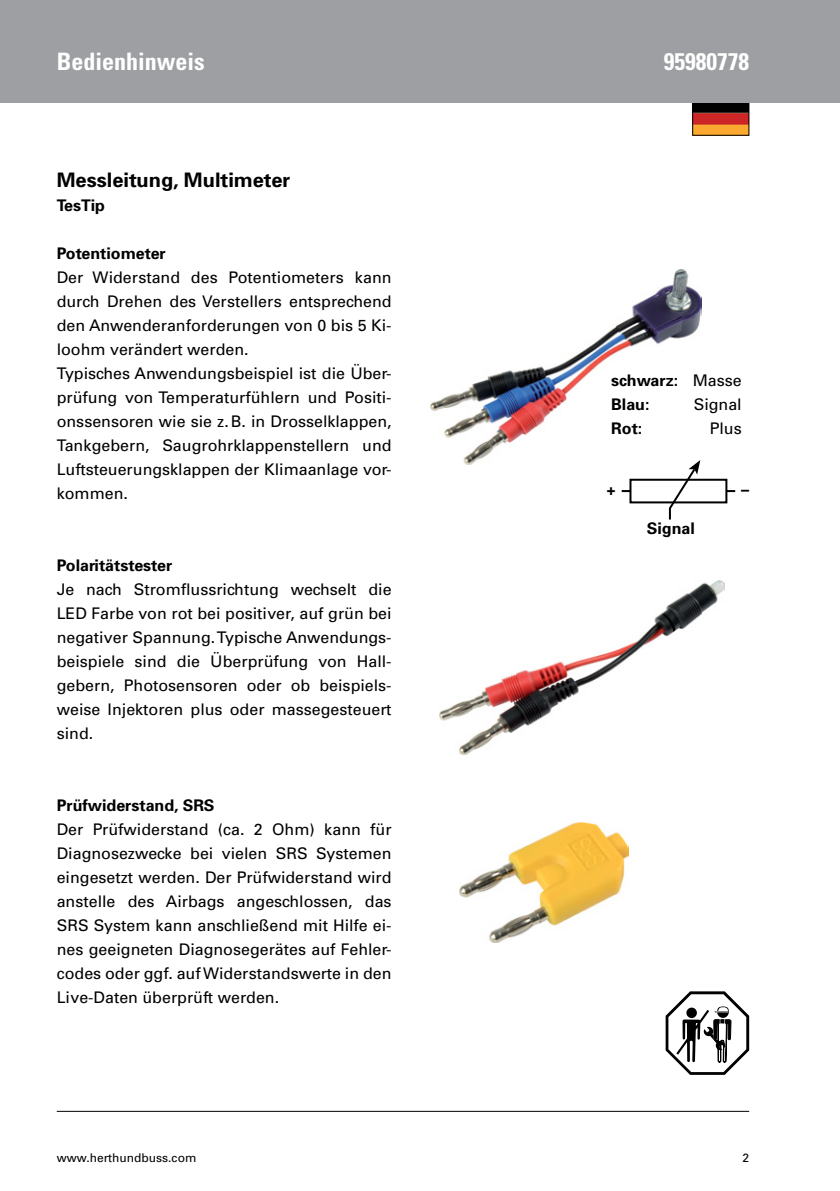
<style>
.page{position:relative;width:840px;height:1191px;background:#fff}
.page>*{position:absolute;margin:0;border:0;box-sizing:border-box;transform-origin:0 0}
.t1{font:700 condensed 24px "Univers";color:#fff}
.t2{font:700 20px "Univers";color:#000}
.t3{font:16px/24px "Univers";color:#000;text-align:justify}
.t4{font:700 16px/24px "Univers";color:#000}
.t5{font:12px "Univers";color:#000}
.s1{font-weight:400}
</style>
<div class="page">
<img style="left:694px;top:103px;width:52px;height:30px">
<div style="left:692px;top:101px;width:56px;height:34px;border:1px solid #000"></div>
<div style="left:0;top:0;width:839px;height:102px;background:#9d9fa2"></div>
<hr style="left:57px;top:1111px;width:691px;height:1px;background:#000">
<svg style="left:665px;top:991px;width:83px;height:83px"></svg>
<img style="left:439px;top:580px;width:284px;height:174px">
<img style="left:459px;top:822px;width:168px;height:120px">
<img style="left:430px;top:269px;width:270px;height:195px">
<hr style="left:621px;top:490px;width:113px;height:2px;background:#000">
<div style="left:630px;top:480px;width:96px;height:22px;background:#fff"></div>
<div style="left:629px;top:479px;width:98px;height:24px;border:2px solid #000"></div>
<svg style="left:667px;top:460px;width:33px;height:60px"></svg>
<h1 class="t1" style="left:57px;top:47px;width:150px">Bedienhinweis</h1>
<h1 class="t1" style="left:663px;top:47px;width:87px">95980778</h1>
<p class="t2" style="left:57px;top:167px;width:235px">Messleitung, Multimeter</p>
<p class="t4" style="left:57px;top:192px;width:50px">TesTip</p>
<p class="t4" style="left:57px;top:240px;width:110px">Potentiometer</p>
<p class="t3" style="left:57px;top:265px;width:336px;text-align:left">Der Widerstand des Potentiometers kann durch Drehen des Verstellers entsprechend den Anwenderanforderungen von 0 bis 5 Ki&shy;loohm verändert werden.<br>Typisches Anwendungsbeispiel ist die Über&shy;prüfung von Temperaturfühlern und Positi&shy;onssensoren wie sie z.B. in Drosselklappen, Tankgebern, Saugrohrklappenstellern und Luftsteuerungsklappen der Klimaanlage vor&shy;kommen.</p>
<p class="t4" style="left:57px;top:552px;width:117px">Polaritätstester</p>
<p class="t3" style="left:57px;top:577px;width:336px">Je nach Stromflussrichtung wechselt die LED Farbe von rot bei positiver, auf grün bei negativer Spannung. Typische Anwendungs&shy;beispiele sind die Überprüfung von Hall&shy;gebern, Photosensoren oder ob beispiels&shy;weise Injektoren plus oder massegesteuert sind.</p>
<p class="t4" style="left:57px;top:792px;width:159px">Prüfwiderstand, SRS</p>
<p class="t3" style="left:57px;top:817px;width:336px">Der Prüfwiderstand (ca. 2 Ohm) kann für Diagnosezwecke bei vielen SRS Systemen eingesetzt werden. Der Prüfwiderstand wird anstelle des Airbags angeschlossen, das SRS System kann anschließend mit Hilfe ei&shy;nes geeigneten Diagnosegerätes auf Fehler&shy;codes oder ggf. auf Widerstandswerte in den Live-Daten überprüft werden.</p>
<p class="t4" style="left:611px;top:367px;width:132px">schwarz: <span class="s1">Masse<br></span>Blau:</p>
<p class="t3" style="left:693px;top:391px;width:50px">Signal</p>
<p class="t4" style="left:611px;top:415px;width:33px">Rot:</p>
<p class="t3" style="left:709px;top:415px;width:33px">Plus</p>
<p class="t4" style="left:606px;top:477px;width:11px">+</p>
<p class="t4" style="left:740px;top:477px;width:9px">–</p>
<p class="t4" style="left:646px;top:516px;width:50px">Signal</p>
<p class="t5" style="left:57px;top:1150px;width:141px">www.herthundbuss.com</p>
<p class="t5" style="left:742px;top:1150px;width:8px">2</p>
</div>
